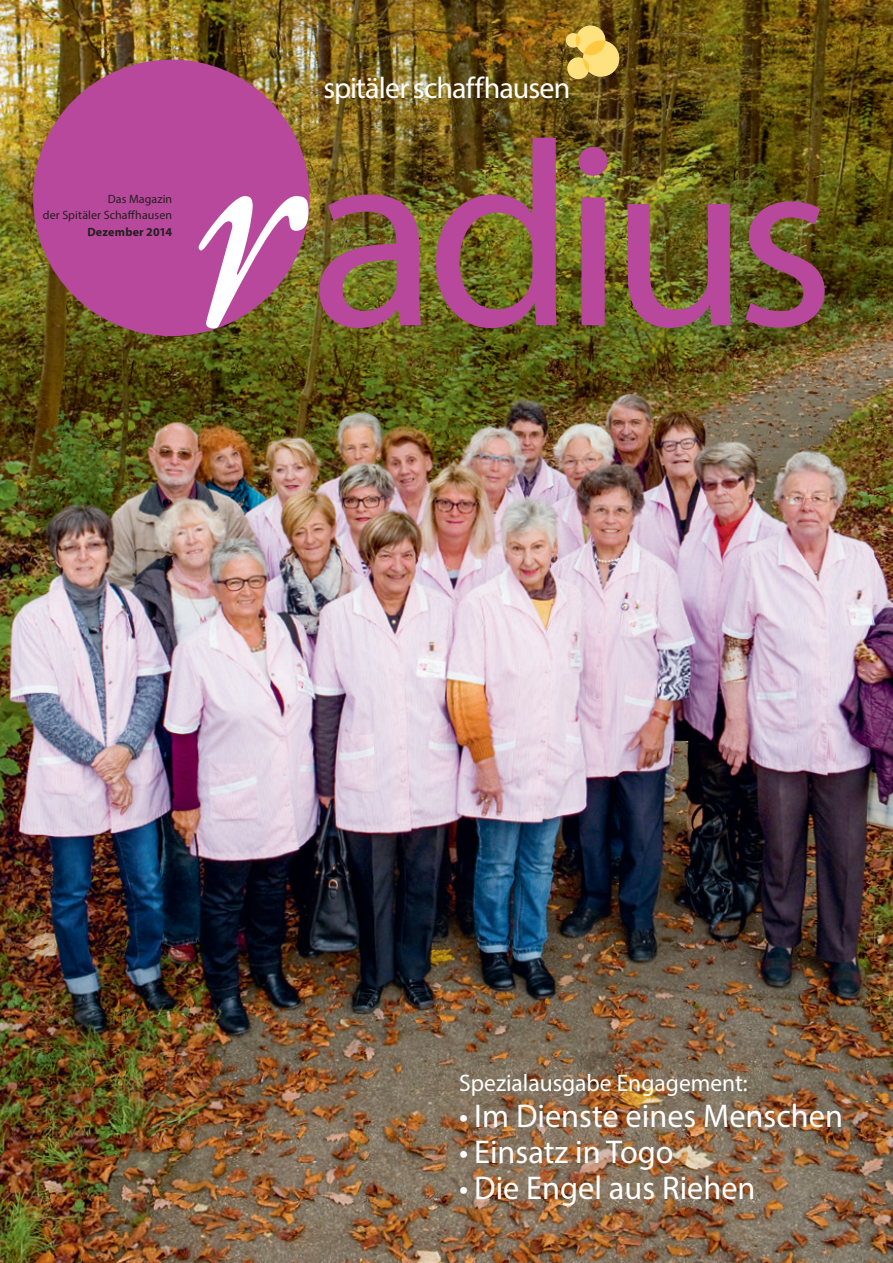
<style>
.page{position:relative;width:893px;height:1263px;background:#fff}
.page>*{position:absolute;margin:0;border:0;box-sizing:border-box;transform-origin:0 0}
.t1{font:33px "Myriad Pro";color:#fff}
.t2{font:30px "Myriad Pro";letter-spacing:-.03em;color:#fff}
.t3{font:24px "Myriad Pro";color:#fff}
.t4{font:12px/16.5px "Myriad Pro";letter-spacing:.01em;color:#231f20;text-align:right}
.t5{font:700 12px "Myriad Pro";letter-spacing:.015em;color:#231f20}
</style>
<div class="page">
<img style="left:0;top:0;width:893px;height:1263px">
<div style="left:33px;top:60px;width:277px;height:276px;background:#b8489b;border-radius:50%"></div>
<img style="left:319px;top:138px;width:506px;height:190px">
<svg style="left:199px;top:196px;width:109px;height:132px"></svg>
<div style="left:583px;top:40px;width:36px;height:37px;background:#ffe280;border-radius:50%"></div>
<svg style="left:567px;top:57px;width:22px;height:22px"></svg>
<div style="left:566px;top:33px;width:14px;height:15px;background:#ffe280;border-radius:50%"></div>
<svg style="left:576px;top:26px;width:29px;height:29px"></svg>
<p class="t4" style="left:43px;top:190px;width:131px">Das Magazin<br>der Spitäler Schaffhausen</p>
<p class="t5" style="left:87px;top:224px;width:86px">Dezember 2014</p>
<p class="t2" style="left:323px;top:70px;width:249px">spitäler schaffhausen</p>
<p class="t3" style="left:459px;top:1068px;width:290px">Spezialausgabe Engagement:</p>
<p class="t1" style="left:459px;top:1095px;width:385px">• Im Dienste eines Menschen</p>
<p class="t1" style="left:459px;top:1131px;width:216px">• Einsatz in Togo</p>
<p class="t1" style="left:459px;top:1167px;width:298px">• Die Engel aus Riehen</p>
</div>
